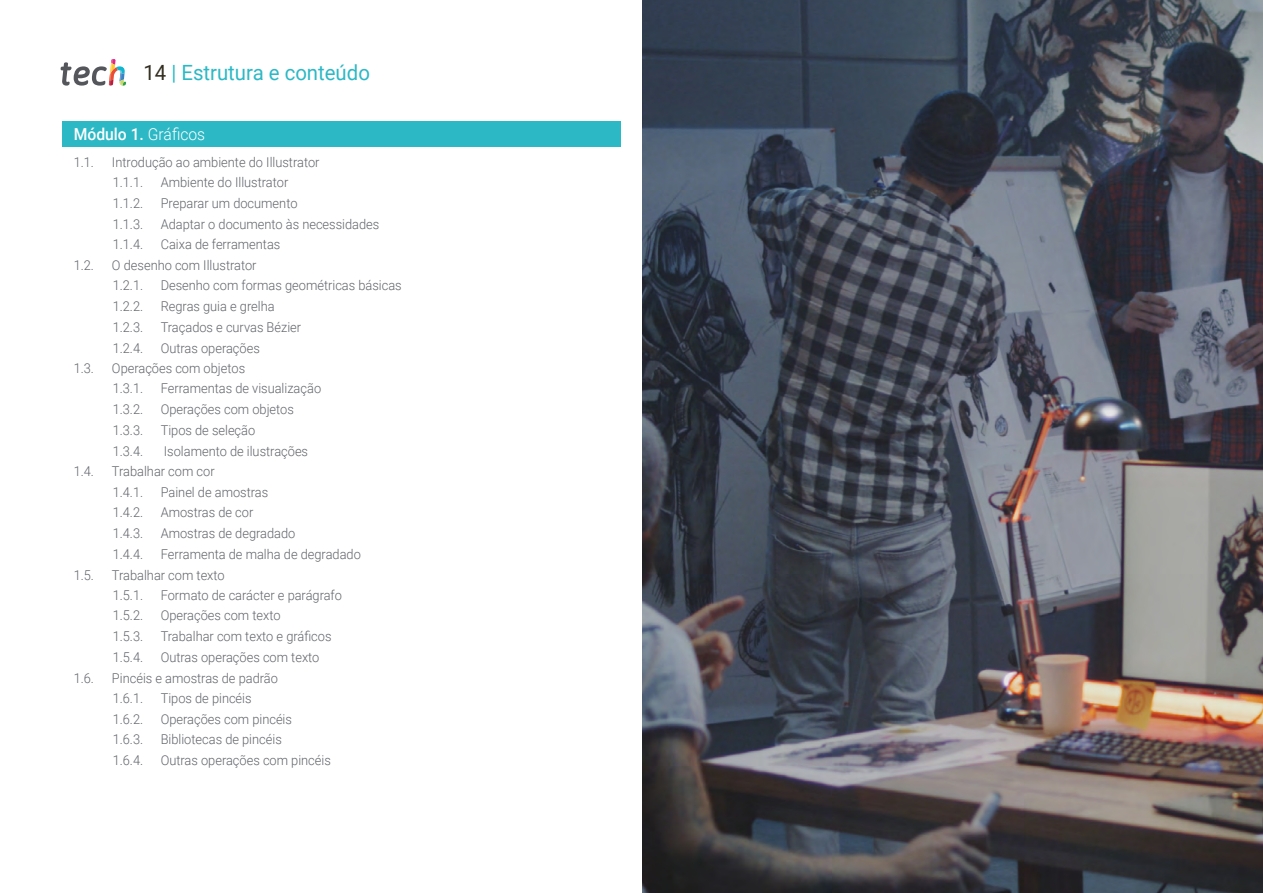
<style>
.page{position:relative;width:1263px;height:893px;background:#fff}
.page>*{position:absolute;margin:0;border:0;box-sizing:border-box;transform-origin:0 0}
.t1{font:21px "Roboto";color:#2db8c5}
.t2{font:500 16.5px "Roboto";color:#fff;scale:.95 1}
.t3{font:300 13.5px/20.1px "Roboto";color:#61646a;scale:.95 1}
.s1{color:#312e20}
.s2{font-weight:300}
</style>
<div class="page">
<div style="left:63px;top:121px;width:558px;height:25px;background:#2db8c5"></div>
<svg style="left:61px;top:59px;width:65px;height:27px"></svg>
<img style="left:642px;top:0;width:621px;height:893px">
<h1 class="t1" style="left:144px;top:57px;width:228px"><span class="s1">14</span> | Estrutura e conteúdo</h1>
<p class="t2" style="left:74px;top:123px;width:140px">Módulo 1. <span class="s2">Gráficos</span></p>
<p class="t3" style="left:74px;top:152px;width:23px">1.1.</p>
<p class="t3" style="left:112px;top:152px;width:220px">Introdução ao ambiente do Illustrator<br>1.1.1.</p>
<p class="t3" style="left:161px;top:172px;width:136px">Ambiente do Illustrator</p>
<p class="t3" style="left:113px;top:193px;width:34px">1.1.2.</p>
<p class="t3" style="left:161px;top:193px;width:145px">Preparar um documento</p>
<p class="t3" style="left:113px;top:213px;width:34px">1.1.3.</p>
<p class="t3" style="left:161px;top:213px;width:232px">Adaptar o documento às necessidades</p>
<p class="t3" style="left:113px;top:234px;width:34px">1.1.4.</p>
<p class="t3" style="left:161px;top:234px;width:127px">Caixa de ferramentas</p>
<p class="t3" style="left:74px;top:255px;width:23px">1.2.</p>
<p class="t3" style="left:112px;top:255px;width:154px">O desenho com Illustrator<br>1.2.1.</p>
<p class="t3" style="left:161px;top:275px;width:255px">Desenho com formas geométricas básicas</p>
<p class="t3" style="left:113px;top:296px;width:34px">1.2.2.</p>
<p class="t3" style="left:161px;top:296px;width:121px">Regras guia e grelha</p>
<p class="t3" style="left:113px;top:316px;width:34px">1.2.3.</p>
<p class="t3" style="left:161px;top:316px;width:149px">Traçados e curvas Bézier</p>
<p class="t3" style="left:113px;top:337px;width:34px">1.2.4.</p>
<p class="t3" style="left:161px;top:337px;width:106px">Outras operações</p>
<p class="t3" style="left:74px;top:358px;width:23px">1.3.</p>
<p class="t3" style="left:112px;top:358px;width:142px">Operações com objetos<br>1.3.1.</p>
<p class="t3" style="left:161px;top:378px;width:170px">Ferramentas de visualização</p>
<p class="t3" style="left:113px;top:399px;width:34px">1.3.2.</p>
<p class="t3" style="left:161px;top:399px;width:142px">Operações com objetos</p>
<p class="t3" style="left:113px;top:420px;width:34px">1.3.3.</p>
<p class="t3" style="left:161px;top:420px;width:101px">Tipos de seleção</p>
<p class="t3" style="left:113px;top:440px;width:34px">1.3.4.</p>
<p class="t3" style="left:164px;top:440px;width:153px">Isolamento de ilustrações</p>
<p class="t3" style="left:74px;top:461px;width:23px">1.4.</p>
<p class="t3" style="left:112px;top:461px;width:110px">Trabalhar com cor<br>1.4.1.</p>
<p class="t3" style="left:161px;top:481px;width:115px">Painel de amostras</p>
<p class="t3" style="left:113px;top:502px;width:34px">1.4.2.</p>
<p class="t3" style="left:161px;top:502px;width:99px">Amostras de cor</p>
<p class="t3" style="left:113px;top:523px;width:34px">1.4.3.</p>
<p class="t3" style="left:161px;top:523px;width:143px">Amostras de degradado</p>
<p class="t3" style="left:113px;top:543px;width:34px">1.4.4.</p>
<p class="t3" style="left:161px;top:543px;width:212px">Ferramenta de malha de degradado</p>
<p class="t3" style="left:74px;top:564px;width:23px">1.5.</p>
<p class="t3" style="left:112px;top:564px;width:120px">Trabalhar com texto<br>1.5.1.</p>
<p class="t3" style="left:161px;top:584px;width:192px">Formato de carácter e parágrafo</p>
<p class="t3" style="left:113px;top:605px;width:34px">1.5.2.</p>
<p class="t3" style="left:161px;top:605px;width:128px">Operações com texto</p>
<p class="t3" style="left:113px;top:626px;width:34px">1.5.3.</p>
<p class="t3" style="left:161px;top:626px;width:181px">Trabalhar com texto e gráficos</p>
<p class="t3" style="left:113px;top:647px;width:34px">1.5.4.</p>
<p class="t3" style="left:161px;top:647px;width:169px">Outras operações com texto</p>
<p class="t3" style="left:74px;top:667px;width:23px">1.6.</p>
<p class="t3" style="left:112px;top:667px;width:176px">Pincéis e amostras de padrão<br>1.6.1.</p>
<p class="t3" style="left:161px;top:687px;width:97px">Tipos de pincéis</p>
<p class="t3" style="left:113px;top:708px;width:34px">1.6.2.</p>
<p class="t3" style="left:161px;top:708px;width:140px">Operações com pincéis</p>
<p class="t3" style="left:113px;top:729px;width:34px">1.6.3.</p>
<p class="t3" style="left:161px;top:729px;width:129px">Bibliotecas de pincéis</p>
<p class="t3" style="left:113px;top:750px;width:34px">1.6.4.</p>
<p class="t3" style="left:161px;top:750px;width:181px">Outras operações com pincéis</p>
</div>
